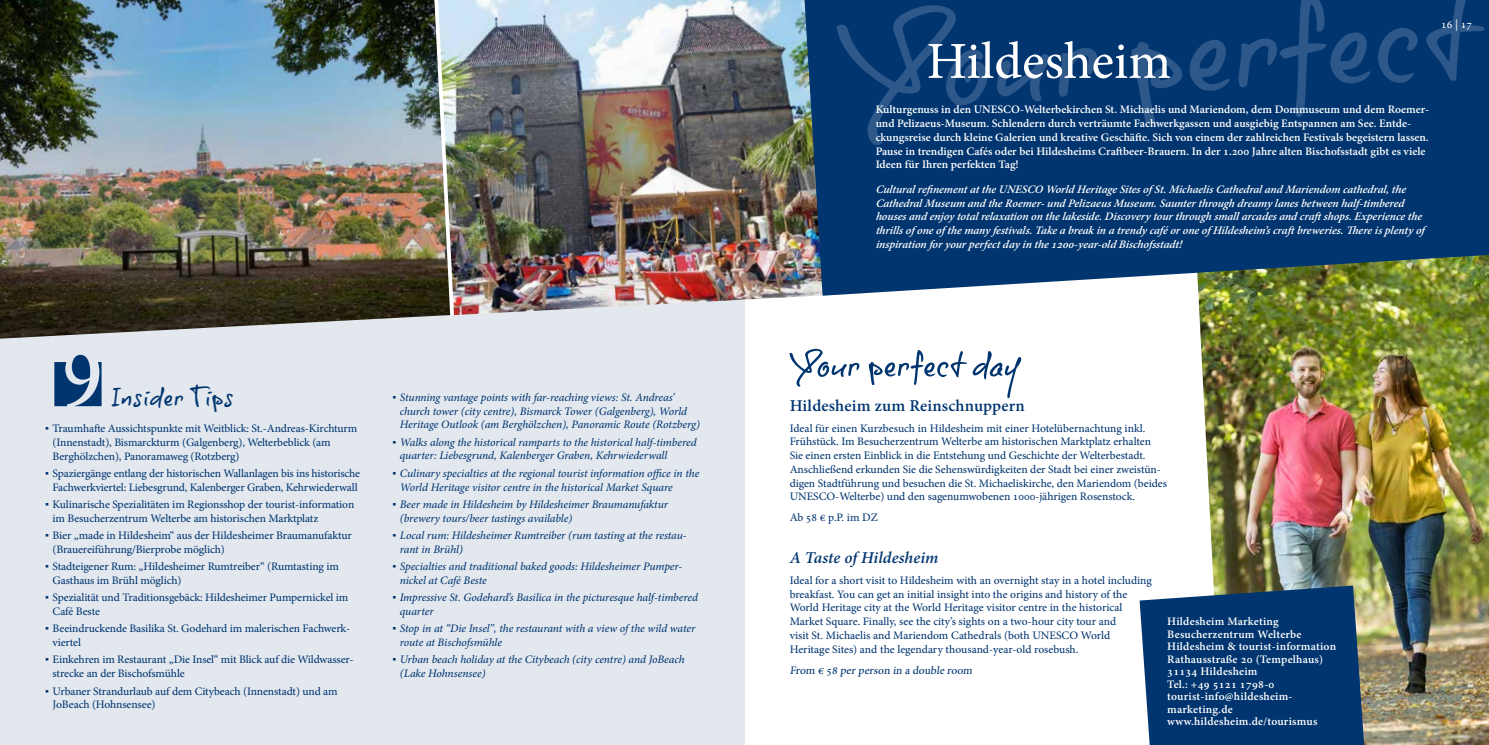
<style>
.page{position:relative;width:1489px;height:745px;background:#fff}
.page>*{position:absolute;margin:0;border:0;box-sizing:border-box;transform-origin:0 0}
.t1{font:51.12px "Adobe Hebrew";color:#fff}
.t2{font:22.5px "onetrick Tony 15";letter-spacing:.02em;color:#003570}
.t3{font:700 16.25px "Adobe Hebrew";letter-spacing:.01em;color:#003570}
.t4{font:italic 700 16.25px "Adobe Hebrew";letter-spacing:.005em;color:#003570}
.t5{font:11.25px/13.8px "Adobe Hebrew";letter-spacing:-.01em;color:#003570}
.t6{font:italic 11.25px/13.8px "Adobe Hebrew";letter-spacing:-.01em;color:#003570}
.t7{font:italic 700 11.25px/13.8px "Adobe Hebrew";letter-spacing:-.005em;color:#fff}
.t8{font:700 11.25px/13.8px "Adobe Hebrew";color:#fff}
.t9{font:700 11.25px/12.5px "Adobe Hebrew";letter-spacing:.02em;color:#fff}
.t10{font:11.25px "Adobe Hebrew";color:#fff}
.s1{font-family:"Arial"}
</style>
<div class="page">
<div style="left:0;top:289px;width:744px;height:455px;background:#e3e8ef"></div>
<img style="left:0;top:0;width:430px;height:338px">
<img style="left:1198px;top:295px;width:290px;height:449px">
<img style="left:456px;top:0;width:377px;height:315px">
<svg style="left:804px;top:0;width:684px;height:295px;background:#174570"></svg>
<svg style="left:1139px;top:585px;width:224px;height:159px;background:#154579"></svg>
<svg style="left:836px;top:0;width:652px;height:147px;background:#063a73"></svg>
<img style="left:430px;top:0;width:26px;height:317px">
<svg style="left:789px;top:348px;width:232px;height:50px"></svg>
<svg style="left:54px;top:354px;width:48px;height:52px"></svg>
<div style="left:91px;top:396px;width:9px;height:8px;background:#003570"></div>
<h2 class="t2" style="left:111px;top:383px;width:124px">Insider Tips</h2>
<p class="t5" style="left:53px;top:421px;width:306px;text-indent:-8px"><span class="s1">▪</span> Traumhafte Aussichtspunkte mit Weitblick: St.-Andreas-Kirchturm (Innenstadt), Bismarckturm (Galgenberg), Welterbeblick (am<br>Berghölzchen), Panoramaweg (Rotzberg)</p>
<p class="t5" style="left:45px;top:466px;width:316px;text-align:center"><span class="s1">▪</span> Spaziergänge entlang der historischen Wallanlagen bis ins historische<br>Fachwerkviertel: Liebesgrund, Kalenberger Graben, Kehrwiederwall</p>
<p class="t5" style="left:53px;top:497px;width:303px;text-indent:-8px"><span class="s1">▪</span> Kulinarische Spezialitäten im Regionsshop der tourist-information im Besucherzentrum Welterbe am historischen Marktplatz</p>
<p class="t5" style="left:53px;top:528px;width:301px;text-indent:-8px"><span class="s1">▪</span> Bier „made in Hildesheim“ aus der Hildesheimer Braumanufaktur (Brauereiführung/Bierprobe möglich)</p>
<p class="t5" style="left:53px;top:559px;width:288px;text-indent:-8px"><span class="s1">▪</span> Stadteigener Rum: „Hildesheimer Rumtreiber“ (Rumtasting im<br>Gasthaus im Brühl möglich)</p>
<p class="t5" style="left:53px;top:590px;width:297px;text-indent:-8px"><span class="s1">▪</span> Spezialität und Traditionsgebäck: Hildesheimer Pumpernickel im<br>Café Beste</p>
<p class="t5" style="left:53px;top:621px;width:299px;text-indent:-8px"><span class="s1">▪</span> Beeindruckende Basilika St. Godehard im malerischen Fachwerk&shy;viertel</p>
<p class="t5" style="left:53px;top:652px;width:302px;text-indent:-8px"><span class="s1">▪</span> Einkehren im Restaurant „Die Insel“ mit Blick auf die Wildwasser&shy;strecke an der Bischofsmühle</p>
<p class="t5" style="left:53px;top:683px;width:286px;text-indent:-8px"><span class="s1">▪</span> Urbaner Strandurlaub auf dem Citybeach (Innenstadt) und am<br>JoBeach (Hohnsensee)</p>
<p class="t6" style="left:400px;top:390px;width:301px;text-indent:-8px"><span class="s1">▪</span> Stunning vantage points with far-reaching views: St. Andreas’ church tower (city centre), Bismarck Tower (Galgenberg), World<br>Heritage Outlook (am Berghölzchen), Panoramic Route (Rotzberg)</p>
<p class="t6" style="left:400px;top:435px;width:298px;text-indent:-8px"><span class="s1">▪</span> Walks along the historical ramparts to the historical half-timbered quarter: Liebesgrund, Kalenberger Graben, Kehrwiederwall</p>
<p class="t6" style="left:400px;top:466px;width:301px;text-indent:-8px"><span class="s1">▪</span> Culinary specialties at the regional tourist information office in the<br>World Heritage visitor centre in the historical Market Square</p>
<p class="t6" style="left:400px;top:497px;width:270px;text-indent:-8px"><span class="s1">▪</span> Beer made in Hildesheim by Hildesheimer Braumanufaktur (brewery tours/beer tastings available)</p>
<p class="t6" style="left:400px;top:528px;width:288px;text-indent:-8px"><span class="s1">▪</span> Local rum: Hildesheimer Rumtreiber (rum tasting at the restau&shy;rant in Brühl)</p>
<p class="t6" style="left:400px;top:559px;width:284px;text-indent:-8px"><span class="s1">▪</span> Specialties and traditional baked goods: Hildesheimer Pumper&shy;nickel at Café Beste</p>
<p class="t6" style="left:400px;top:590px;width:300px;text-indent:-8px"><span class="s1">▪</span> Impressive St. Godehard’s Basilica in the picturesque half-timbered quarter</p>
<p class="t6" style="left:400px;top:621px;width:297px;text-indent:-8px"><span class="s1">▪</span> Stop in at “Die Insel”, the restaurant with a view of the wild water route at Bischofsmühle</p>
<p class="t6" style="left:400px;top:652px;width:286px;text-indent:-8px"><span class="s1">▪</span> Urban beach holiday at the Citybeach (city centre) and JoBeach (Lake Hohnsensee)</p>
<h1 class="t1" style="left:926px;top:30px;width:246px">Hildesheim</h1>
<p class="t8" style="left:875px;top:103px;width:555px">Kulturgenuss in den UNESCO-Welterbekirchen St. Michaelis und Mariendom, dem Dommuseum und dem Roemer&shy;und Pelizaeus-Museum. Schlendern durch verträumte Fachwerkgassen und ausgiebig Entspannen am See. Entde&shy;ckungsreise durch kleine Galerien und kreative Geschäfte. Sich von einem der zahlreichen Festivals begeistern lassen.<br>Pause in trendigen Cafés oder bei Hildesheims Craftbeer-Brauern. In der 1.200 Jahre alten Bischofsstadt gibt es viele Ideen für Ihren perfekten Tag!</p>
<p class="t7" style="left:875px;top:182px;width:550px">Cultural refinement at the UNESCO World Heritage Sites of St. Michaelis Cathedral and Mariendom cathedral, the Cathedral Museum and the Roemer- und Pelizaeus Museum. Saunter through dreamy lanes between half-timbered houses and enjoy total relaxation on the lakeside. Discovery tour through small arcades and craft shops. Experience the thrills of one of the many festivals. Take a break in a trendy café or one of Hildesheim’s craft breweries. There is plenty of inspiration for your perfect day in the 1200-year-old Bischofsstadt!</p>
<p class="t10" style="left:1440px;top:17px;width:32px">16 | 17</p>
<h3 class="t3" style="left:789px;top:395px;width:236px">Hildesheim zum Reinschnuppern</h3>
<p class="t5" style="left:789px;top:421px;width:379px">Ideal für einen Kurzbesuch in Hildesheim mit einer Hotelübernachtung inkl.<br>Frühstück. Im Besucherzentrum Welterbe am historischen Marktplatz erhalten Sie einen ersten Einblick in die Entstehung und Geschichte der Welterbestadt.<br>Anschließend erkunden Sie die Sehenswürdigkeiten der Stadt bei einer zweistün&shy;digen Stadtführung und besuchen die St. Michaeliskirche, den Mariendom (beides UNESCO-Welterbe) und den sagenumwobenen 1000-jährigen Rosenstock.</p>
<p class="t5" style="left:789px;top:510px;width:90px">Ab 58 € p.P. im DZ</p>
<h3 class="t4" style="left:789px;top:547px;width:150px">A Taste of Hildesheim</h3>
<p class="t5" style="left:789px;top:573px;width:364px">Ideal for a short visit to Hildesheim with an overnight stay in a hotel including breakfast. You can get an initial insight into the origins and history of the World Heritage city at the World Heritage visitor centre in the historical Market Square. Finally, see the city’s sights on a two-hour city tour and<br>visit St. Michaelis and Mariendom Cathedrals (both UNESCO World Heritage Sites) and the legendary thousand-year-old rosebush.</p>
<p class="t5" style="left:789px;top:662px;width:186px">From € 58 per person in a double room</p>
<p class="t9" style="left:1167px;top:615px;width:170px">Hildesheim Marketing<br>Besucherzentrum Welterbe<br>Hildesheim &amp; tourist-information<br>Rathausstraße 20 (Tempelhaus)<br>31134 Hildesheim<br>Tel.: +49 5121 1798-0 tourist-info@hildesheim&shy;marketing.de www.hildesheim.de/tourismus</p>
</div>
